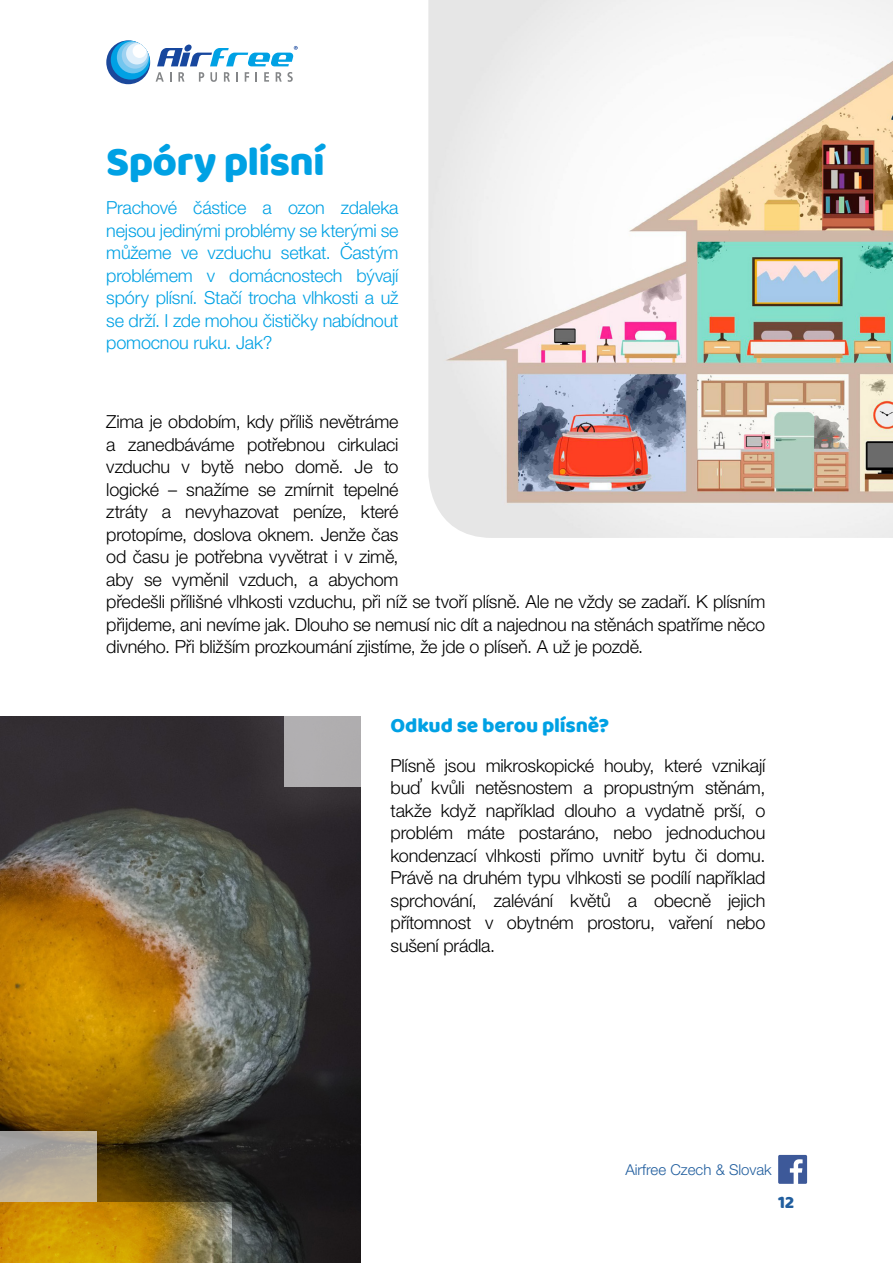
<style>
.page{position:relative;width:893px;height:1263px;background:#fff}
.page>*{position:absolute;margin:0;border:0;box-sizing:border-box;transform-origin:0 0}
.t1{font:42px "Baloo Paaji";letter-spacing:-.015em;color:#00a1e4}
.t2{font:21px "Baloo Paaji";letter-spacing:-.01em;color:#00a1e4}
.t3{font:300 18px/22.5px "Helvetica Neue";letter-spacing:-.01em;color:#000}
.t4{font:300 18px/22.5px "Helvetica Neue";letter-spacing:-.01em;color:#00a1e4;text-align:justify}
.t5{font:18px "Baloo Paaji";color:#215e9e}
.t6{font:300 15px "Helvetica Neue CE";color:#215e9e}
</style>
<div class="page">
<div style="left:106px;top:40px;width:44px;height:44px;background:#1b489b;border-radius:50%"></div>
<svg style="left:111px;top:41px;width:39px;height:39px"></svg>
<div style="left:117px;top:41px;width:32px;height:32px;background:#72c6ef;border-radius:50%"></div>
<svg style="left:122px;top:42px;width:26px;height:27px"></svg>
<div style="left:126px;top:43px;width:22px;height:21px;background:#e1f0fb;border-radius:50%"></div>
<div style="left:133px;top:44px;width:13px;height:14px;background:#fff;border-radius:50%"></div>
<svg style="left:156px;top:72px;width:8px;height:10px"></svg>
<svg style="left:178px;top:72px;width:6px;height:10px"></svg>
<svg style="left:199px;top:72px;width:5px;height:10px"></svg>
<svg style="left:210px;top:72px;width:7px;height:10px"></svg>
<svg style="left:224px;top:72px;width:6px;height:10px"></svg>
<svg style="left:236px;top:72px;width:2px;height:10px"></svg>
<svg style="left:245px;top:72px;width:4px;height:10px"></svg>
<svg style="left:264px;top:72px;width:5px;height:10px"></svg>
<svg style="left:276px;top:72px;width:17px;height:10px"></svg>
<svg style="left:157px;top:45px;width:141px;height:21px"></svg>
<svg style="left:778px;top:1155px;width:29px;height:29px"></svg>
<img style="left:428px;top:0;width:465px;height:538px">
<img style="left:0;top:716px;width:361px;height:547px">
<svg style="left:0;top:1202px;width:232px;height:61px;background:#bd8f18"></svg>
<svg style="left:0;top:1131px;width:96px;height:71px;background:#b5ab9a"></svg>
<div style="left:284px;top:716px;width:77px;height:71px;background:#b0aeaf"></div>
<h1 class="t1" style="left:106px;top:136px;width:220px">Spóry plísní</h1>
<p class="t4" style="left:106px;top:195px;width:294px">Prachové částice a ozon zdaleka nejsou jedinými problémy se kterými se můžeme ve vzduchu setkat. Častým problémem v domácnostech bývají spóry plísní. Stačí trocha vlhkosti a už se drží. I zde mohou čističky nabídnout pomocnou ruku. Jak?</p>
<p class="t3" style="left:106px;top:409px;width:661px">Zima je obdobím, kdy příliš nevětráme<br>a zanedbáváme potřebnou cirkulaci<br>vzduchu v bytě nebo domě. Je to<br>logické – snažíme se zmírnit tepelné<br>ztráty a nevyhazovat peníze, které<br>protopíme, doslova oknem. Jenže čas<br>od času je potřebna vyvětrat i v zimě,<br>aby se vyměnil vzduch, a abychom<br>předešli přílišné vlhkosti vzduchu, při níž se tvoří plísně. Ale ne vždy se zadaří. K plísním přijdeme, ani nevíme jak. Dlouho se nemusí nic dít a najednou na stěnách spatříme něco divného. Při bližším prozkoumání zjistíme, že jde o plíseň. A už je pozdě.</p>
<p class="t2" style="left:391px;top:713px;width:220px">Odkud se berou plísně?</p>
<p class="t3" style="left:391px;top:753px;width:376px;text-align:justify">Plísně jsou mikroskopické houby, které vznikají buď kvůli netěsnostem a propustným stěnám, takže když například dlouho a vydatně prší, o problém máte postaráno, nebo jednoduchou kondenzací vlhkosti přímo uvnitř bytu či domu.<br>Právě na druhém typu vlhkosti se podílí například sprchování, zalévání květů a obecně jejich přítomnost v obytném prostoru, vaření nebo sušení prádla.</p>
<p class="t6" style="left:625px;top:1160px;width:148px">Airfree Czech &amp; Slovak</p>
<p class="t5" style="left:778px;top:1191px;width:18px">12</p>
</div>
